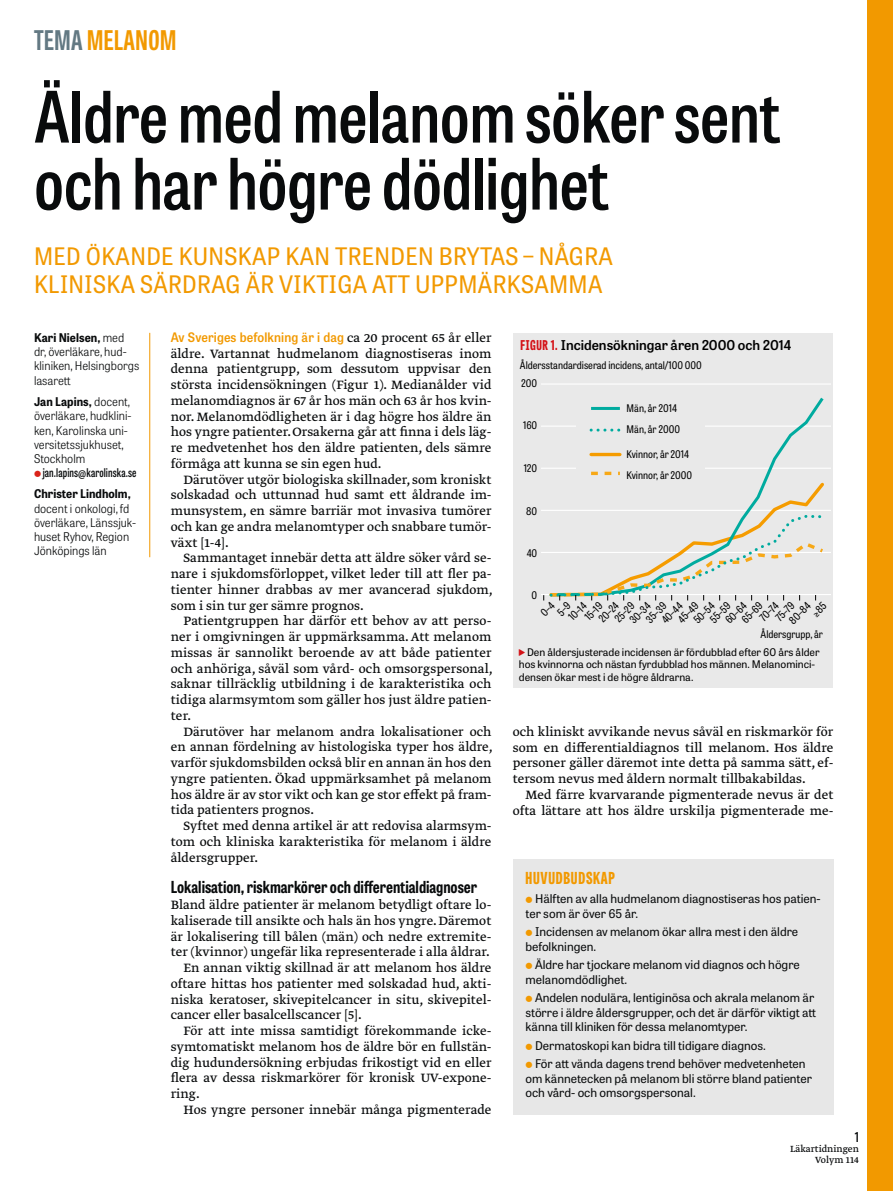
<style>
.page{position:relative;width:893px;height:1191px;background:#fff}
.page>*{position:absolute;margin:0;border:0;box-sizing:border-box;transform-origin:0 0}
.t1{font:600 70.5px/67.1px "Tablet Gothic Condensed";letter-spacing:-.005em;color:#090b0c}
.t2{font:700 27px "Tablet Gothic Compressed";letter-spacing:.02em;color:#f29900}
.t3{font:24px/28.5px "Tablet Gothic Narrow";letter-spacing:.015em;color:#f29900}
.t4{font:700 16.5px "Tablet Gothic Condensed";color:#090b0c}
.t5{font:800 16.5px "Tablet Gothic Compressed";letter-spacing:.045em;color:#f29900}
.t6{font:14.25px/15.8px "Greta Text Pro Regular Min";color:#090b0c;text-align:justify}
.t7{font:600 13.5px "Tablet Gothic";color:#000}
.t8{font:600 13.5px "Tablet Gothic Condensed";color:#090b0c}
.t9{font:600 13.05px "Tablet Gothic Narrow";letter-spacing:.01em;color:#f29900}
.t10{font:12px/14.4px "Tablet Gothic";color:#090b0c}
.t11{font:300 12px/14.2px "Tablet Gothic Narrow";color:#090b0c}
.t12{font:600 12px "Tablet Gothic Compressed";letter-spacing:.01em;color:#090b0c}
.t13{font:700 12px "Tablet Gothic Narrow";letter-spacing:.005em;color:#090b0c}
.t14{font:semi-condensed 10.5px/21.1px "Tablet Gothic";color:#000}
.t15{font:10.5px/12.8px "Tablet Gothic";color:#000}
.t16{font:10.5px/10.5px "Greta Text Pro";color:#090b0c;text-align:right}
.s1{color:#637983}
.s2{font-weight:700}
.s3{font-family:"Greta Text Pro Regular Min";font-weight:400;font-size:14.25px;color:#090b0c}
.s4{font-family:"Tablet Gothic Compressed";font-weight:800;color:#d41217}
</style>
<div class="page">
<div style="left:867px;top:0;width:26px;height:1191px;background:#f29900"></div>
<hr style="left:149px;top:333px;width:1px;height:224px;background:#f29900">
<div style="left:513px;top:859px;width:320px;height:255px;background:#e7e7e7"></div>
<div style="left:513px;top:333px;width:320px;height:354px;background:#e9e9e9"></div>
<hr style="left:541px;top:383px;width:290px;height:1px;background:#fff">
<hr style="left:541px;top:425px;width:290px;height:2px;background:#fff">
<hr style="left:541px;top:468px;width:290px;height:1px;background:#fff">
<hr style="left:541px;top:510px;width:290px;height:1px;background:#fff">
<hr style="left:541px;top:552px;width:290px;height:1px;background:#fff">
<hr style="left:541px;top:594px;width:290px;height:1px;background:#fff">
<svg style="left:548px;top:397px;width:278px;height:75px"></svg>
<div style="left:576px;top:409px;width:128px;height:71px;background:#e9e9e9"></div>
<hr style="left:591px;top:407px;width:29px;height:3px;background:#00ab9f">
<svg style="left:591px;top:428px;width:29px;height:3px"></svg>
<hr style="left:591px;top:453px;width:29px;height:3px;background:#f59c00">
<svg style="left:543px;top:472px;width:281px;height:129px"></svg>
<h2 class="t2" style="left:34px;top:22px;width:144px"><span class="s1">TEMA</span> MELANOM</h2>
<h1 class="t1" style="left:34px;top:81px;width:748px">Äldre med melanom söker sent och har högre dödlighet</h1>
<h3 class="t3" style="left:34px;top:241px;width:580px">MED ÖKANDE KUNSKAP KAN TRENDEN BRYTAS – NÅGRA<br>KLINISKA SÄRDRAG ÄR VIKTIGA ATT UPPMÄRKSAMMA</h3>
<p class="t11" style="left:34px;top:330px;width:107px"><span class="s2">Kari Nielsen,</span> med dr, överläkare, hud&shy;kliniken, Helsingborgs lasarett</p>
<p class="t11" style="left:34px;top:394px;width:99px"><span class="s2">Jan Lapins,</span> docent, överläkare, hudklini&shy;ken, Karolinska uni&shy;versitetssjukhuset,<br>Stockholm</p>
<p class="t12" style="left:43px;top:464px;width:95px">jan.lapins@karolinska.se</p>
<p class="t13" style="left:34px;top:485px;width:98px">Christer Lindholm,</p>
<p class="t11" style="left:34px;top:500px;width:103px">docent i onkologi, fd överläkare, Länssjuk&shy;huset Ryhov, Region<br>Jönköpings län</p>
<p class="t9" style="left:171px;top:328px;width:322px">Av Sveriges befolkning är i dag <span class="s3">ca 20 procent 65 år eller</span></p>
<p class="t6" style="left:171px;top:346px;width:322px">äldre. Vartannat hudmelanom diagnostiseras inom denna patientgrupp, som dessutom uppvisar den största incidensökningen (Figur 1). Medianålder vid melanomdiagnos är 67 år hos män och 63 år hos kvin&shy;nor. Melanomdödligheten är i dag högre hos äldre än hos yngre patienter. Orsakerna går att finna i dels läg&shy;re medvetenhet hos den äldre patienten, dels sämre förmåga att kunna se sin egen hud.</p>
<p class="t6" style="left:171px;top:472px;width:322px;text-indent:13px">Därutöver utgör biologiska skillnader, som kroniskt solskadad och uttunnad hud samt ett åldrande im&shy;munsystem, en sämre barriär mot invasiva tumörer och kan ge andra melanomtyper och snabbare tumör&shy;växt [1-4].</p>
<p class="t6" style="left:171px;top:551px;width:324px;text-indent:13px">Sammantaget innebär detta att äldre söker vård se&shy;nare i sjukdomsförloppet, vilket leder till att fler pa&shy;tienter hinner drabbas av mer avancerad sjukdom, som i sin tur ger sämre prognos.</p>
<p class="t6" style="left:171px;top:614px;width:324px;text-indent:13px">Patientgruppen har därför ett behov av att perso&shy;ner i omgivningen är uppmärksamma. Att melanom missas är sannolikt beroende av att både patienter och anhöriga, såväl som vård- och omsorgspersonal, saknar tillräcklig utbildning i de karakteristika och tidiga alarmsymtom som gäller hos just äldre patien&shy;ter.</p>
<p class="t6" style="left:171px;top:724px;width:324px;text-indent:13px">Därutöver har melanom andra lokalisationer och en annan fördelning av histologiska typer hos äldre, varför sjukdomsbilden också blir en annan än hos den yngre patienten. Ökad uppmärksamhet på melanom hos äldre är av stor vikt och kan ge stor effekt på fram&shy;tida patienters prognos.</p>
<p class="t6" style="left:171px;top:818px;width:322px;text-indent:13px">Syftet med denna artikel är att redovisa alarmsym&shy;tom och kliniska karakteristika för melanom i äldre åldersgrupper.</p>
<p class="t4" style="left:171px;top:876px;width:308px">Lokalisation, riskmarkörer och differentialdiagnoser</p>
<p class="t6" style="left:171px;top:897px;width:322px">Bland äldre patienter är melanom betydligt oftare lo-</p>
<p class="t6" style="left:171px;top:913px;width:322px">kaliserade till ansikte och hals än hos yngre. Däremot</p>
<p class="t6" style="left:171px;top:929px;width:322px">är lokalisering till bålen (män) och nedre extremite-</p>
<p class="t6" style="left:171px;top:944px;width:321px">ter (kvinnor) ungefär lika representerade i alla åldrar.</p>
<p class="t6" style="left:184px;top:960px;width:309px">En annan viktig skillnad är att melanom hos äldre</p>
<p class="t6" style="left:171px;top:976px;width:321px">oftare hittas hos patienter med solskadad hud, akti-</p>
<p class="t6" style="left:171px;top:992px;width:322px">niska keratoser, skivepitelcancer in situ, skivepitel-</p>
<p class="t6" style="left:171px;top:1007px;width:193px">cancer eller basalcellscancer [5].</p>
<p class="t6" style="left:184px;top:1023px;width:309px">För att inte missa samtidigt förekommande icke-</p>
<p class="t6" style="left:171px;top:1039px;width:322px">symtomatiskt melanom hos de äldre bör en fullstän-</p>
<p class="t6" style="left:171px;top:1055px;width:322px">dig hudundersökning erbjudas frikostigt vid en eller</p>
<p class="t6" style="left:171px;top:1070px;width:322px">flera av dessa riskmarkörer för kronisk UV-expone-</p>
<p class="t6" style="left:171px;top:1086px;width:30px">ring.</p>
<p class="t6" style="left:184px;top:1102px;width:309px">Hos yngre personer innebär många pigmenterade</p>
<p class="t7" style="left:521px;top:336px;width:272px"><span class="s4">FIGUR 1.</span> Incidensökningar åren 2000 och 2014</p>
<p class="t14" style="left:520px;top:354px;width:183px">Åldersstandardiserad incidens, antal/100 000</p>
<p class="t14" style="left:521px;top:372px;width:17px">200</p>
<p class="t14" style="left:523px;top:414px;width:16px">160</p>
<p class="t14" style="left:524px;top:457px;width:15px">120</p>
<p class="t14" style="left:526px;top:500px;width:12px">80</p>
<p class="t14" style="left:527px;top:542px;width:12px">40</p>
<p class="t14" style="left:532px;top:584px;width:7px">0</p>
<p class="t14" style="left:627px;top:397px;width:55px">Män, år 2014<br>Män, år 2000</p>
<p class="t14" style="left:627px;top:443px;width:67px">Kvinnor, år 2014<br>Kvinnor, år 2000</p>
<p class="t14" style="left:562px;top:611px;width:22px;rotate:-45deg">10–14</p>
<p class="t14" style="left:593px;top:613px;width:25px;rotate:-45deg">20–24</p>
<p class="t14" style="left:688px;top:613px;width:26px;rotate:-45deg">50–54</p>
<p class="t14" style="left:719px;top:614px;width:27px;rotate:-45deg">60–64</p>
<p class="t14" style="left:754px;top:611px;width:23px;rotate:-45deg">70–74</p>
<p class="t14" style="left:783px;top:614px;width:27px;rotate:-45deg">80–84</p>
<p class="t14" style="left:624px;top:613px;width:26px;rotate:-45deg">30–34</p>
<p class="t14" style="left:656px;top:613px;width:26px;rotate:-45deg">40–44</p>
<p class="t14" style="left:609px;top:612px;width:25px;rotate:-45deg">25–29</p>
<p class="t14" style="left:672px;top:613px;width:26px;rotate:-45deg">45–49</p>
<p class="t14" style="left:704px;top:613px;width:26px;rotate:-45deg">55–59</p>
<p class="t14" style="left:736px;top:613px;width:26px;rotate:-45deg">65–69</p>
<p class="t14" style="left:769px;top:612px;width:23px;rotate:-45deg">75–79</p>
<p class="t14" style="left:579px;top:610px;width:22px;rotate:-45deg">15–19</p>
<p class="t14" style="left:640px;top:613px;width:26px;rotate:-45deg">35–39</p>
<p class="t14" style="left:760px;top:623px;width:64px">Åldersgrupp, år</p>
<p class="t15" style="left:519px;top:645px;width:302px;text-indent:8px">Den åldersjusterade incidensen är fördubblad efter 60 års ålder hos kvinnorna och nästan fyrdubblad hos männen. Melanominci&shy;densen ökar mest i de högre åldrarna.</p>
<p class="t6" style="left:513px;top:724px;width:322px">och kliniskt avvikande nevus såväl en riskmarkör för som en differentialdiagnos till melanom. Hos äldre personer gäller däremot inte detta på samma sätt, ef&shy;tersom nevus med åldern normalt tillbakabildas.</p>
<p class="t6" style="left:513px;top:787px;width:322px;text-align:right">Med färre kvarvarande pigmenterade nevus är det ofta lättare att hos äldre urskilja pigmenterade me-</p>
<p class="t5" style="left:525px;top:866px;width:91px">HUVUDBUDSKAP</p>
<p class="t10" style="left:525px;top:891px;width:297px;text-indent:9px">Hälften av alla hudmelanom diagnostiseras hos patien&shy;ter som är över 65 år.</p>
<p class="t10" style="left:525px;top:924px;width:274px;text-indent:10px">Incidensen av melanom ökar allra mest i den äldre befolkningen.</p>
<p class="t10" style="left:525px;top:957px;width:276px;text-indent:10px">Äldre har tjockare melanom vid diagnos och högre melanomdödlighet.</p>
<p class="t10" style="left:525px;top:990px;width:292px;text-indent:10px">Andelen nodulära, lentiginösa och akrala melanom är större i äldre åldersgrupper, och det är därför viktigt att känna till kliniken för dessa melanomtyper.</p>
<p class="t10" style="left:535px;top:1035px;width:272px;line-height:18.6px">Dermatoskopi kan bidra till tidigare diagnos.<br>För att vända dagens trend behöver medvetenheten</p>
<p class="t10" style="left:525px;top:1070px;width:288px">om kännetecken på melanom bli större bland patienter och vård- och omsorgspersonal.</p>
<p class="t8" style="left:855px;top:1127px;width:6px">1</p>
<p class="t16" style="left:790px;top:1144px;width:70px">Läkartidningen<br>Volym 114</p>
</div>
